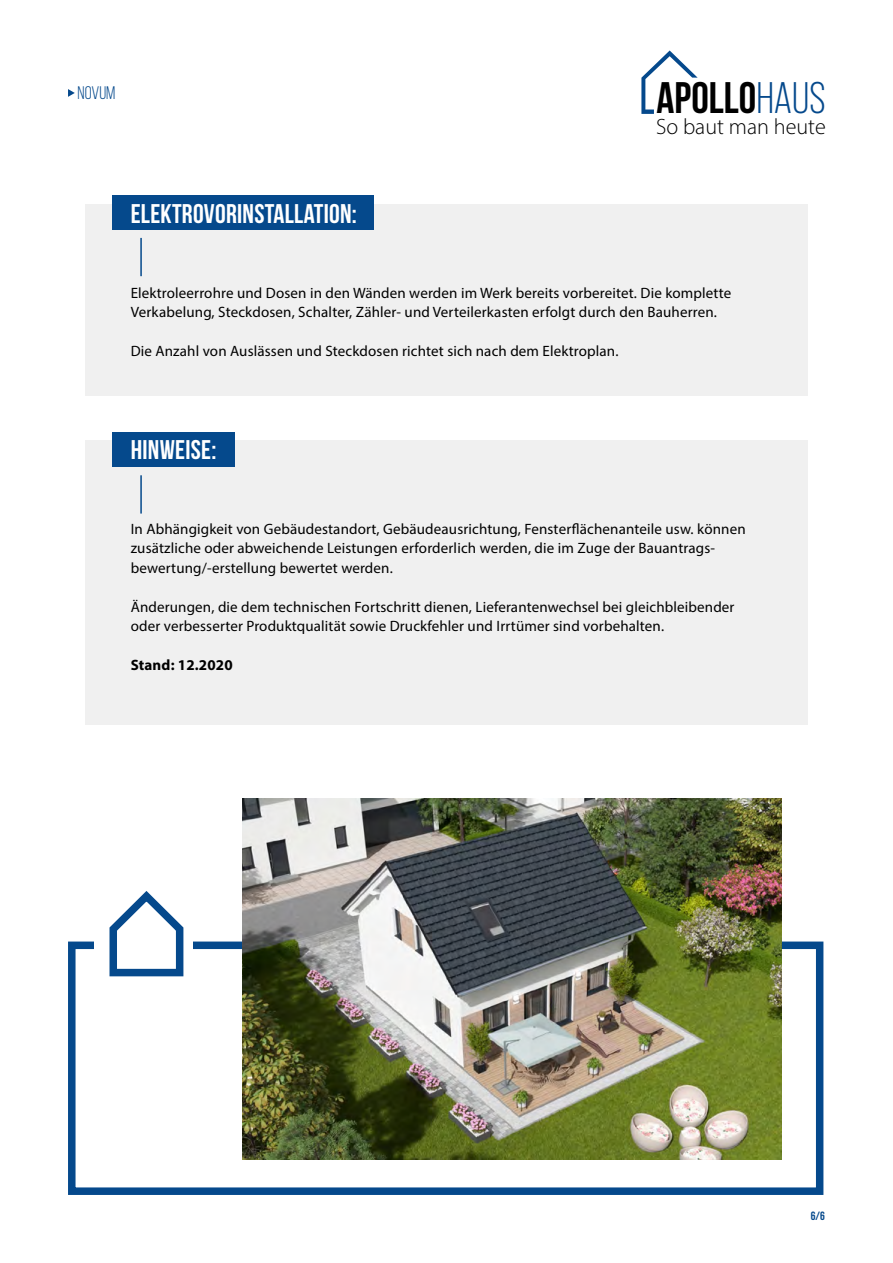
<style>
.page{position:relative;width:893px;height:1263px;background:#fff}
.page>*{position:absolute;margin:0;border:0;box-sizing:border-box;transform-origin:0 0}
.t1{font:700 44.1px "Bebas Neue";color:#000}
.t2{font:700 27px "Bebas Neue";letter-spacing:.01em;color:#fff}
.t3{font:300 22.2px "Myriad Pro";color:#000}
.t4{font:18.15px "Bebas Neue";color:#05498c}
.t5{font:15px/19.5px "Myriad Pro";letter-spacing:.01em;color:#000}
.t6{font:700 15px "Myriad Pro";letter-spacing:.01em;color:#000}
.t7{font:700 12px "Bebas Neue";color:#05498c}
.s1{font-family:"Bebas Neue Pro";font-weight:400;color:#05498c}
</style>
<div class="page">
<svg style="left:641px;top:50px;width:57px;height:64px"></svg>
<svg style="left:68px;top:89px;width:7px;height:8px"></svg>
<div style="left:68px;top:941px;width:755px;height:254px;border:8px solid #05498c"></div>
<div style="left:94px;top:929px;width:99px;height:61px;background:#fff"></div>
<svg style="left:109px;top:891px;width:75px;height:86px"></svg>
<img style="left:242px;top:798px;width:539px;height:361px">
<div style="left:85px;top:204px;width:723px;height:191px;background:#f0f0f0"></div>
<div style="left:85px;top:440px;width:723px;height:285px;background:#f0f0f0"></div>
<div style="left:113px;top:196px;width:261px;height:34px;background:#05498c"></div>
<div style="left:113px;top:432px;width:122px;height:34px;background:#05498c"></div>
<hr style="left:140px;top:238px;width:2px;height:38px;background:#05498c">
<hr style="left:140px;top:475px;width:2px;height:39px;background:#05498c">
<p class="t4" style="left:78px;top:83px;width:39px">NOVUM</p>
<h1 class="t1" style="left:657px;top:74px;width:171px">APOLLO<span class="s1">HAUS</span></h1>
<h3 class="t3" style="left:656px;top:113px;width:171px">So baut man heute</h3>
<h2 class="t2" style="left:131px;top:199px;width:228px">ELEKTROVORINSTALLATION:</h2>
<p class="t5" style="left:131px;top:283px;width:602px">Elektroleerrohre und Dosen in den Wänden werden im Werk bereits vorbereitet. Die komplette<br>Verkabelung, Steckdosen, Schalter, Zähler- und Verteilerkasten erfolgt durch den Bauherren.</p>
<p class="t5" style="left:131px;top:341px;width:489px">Die Anzahl von Auslässen und Steckdosen richtet sich nach dem Elektroplan.</p>
<h2 class="t2" style="left:131px;top:435px;width:87px">HINWEISE:</h2>
<p class="t5" style="left:131px;top:519px;width:616px">In Abhängigkeit von Gebäudestandort, Gebäudeausrichtung, Fensterflächenanteile usw. können zusätzliche oder abweichende Leistungen erforderlich werden, die im Zuge der Bauantrags&shy;bewertung/-erstellung bewertet werden.</p>
<p class="t5" style="left:131px;top:597px;width:605px">Änderungen, die dem technischen Fortschritt dienen, Lieferantenwechsel bei gleichbleibender oder verbesserter Produktqualität sowie Druckfehler und Irrtümer sind vorbehalten.</p>
<p class="t6" style="left:131px;top:656px;width:103px">Stand: 12.2020</p>
<p class="t7" style="left:811px;top:1209px;width:16px">6/6</p>
</div>
